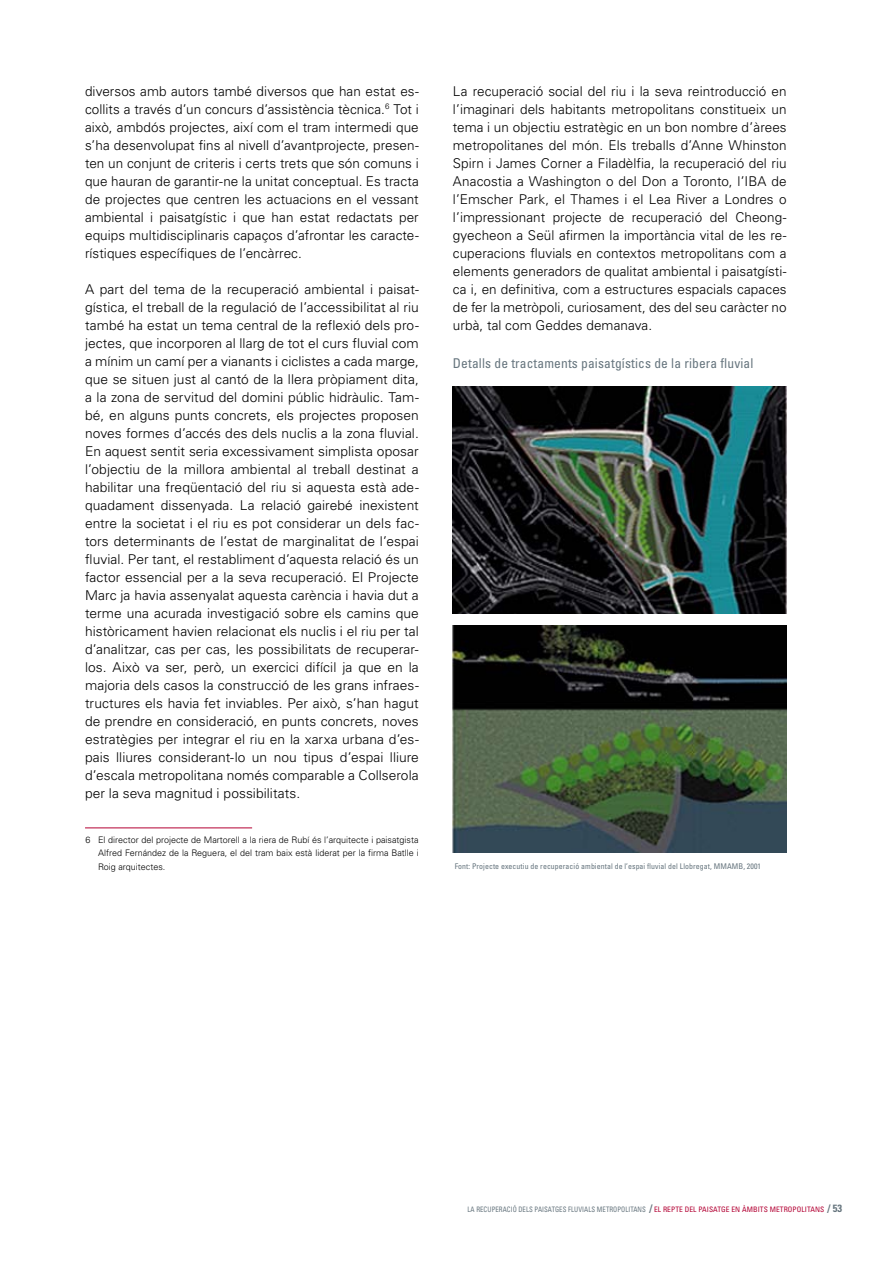
<style>
.page{position:relative;width:893px;height:1263px;background:#fff}
.page>*{position:absolute;margin:0;border:0;box-sizing:border-box;transform-origin:0 0}
.t1{font:300 13.5px/18px "Univers";letter-spacing:.005em;color:#000;text-align:justify}
.t2{font:condensed 13.5px "Univers";letter-spacing:.01em;color:#66757e}
.t3{font:300 9px/13.5px "Univers";color:#000;text-align:justify}
.t4{font:condensed 7.8px "Univers";letter-spacing:.01em;color:#66757e}
.t5{font:condensed 7.5px "Univers";letter-spacing:.01em;color:#66757e;scale:.9 1}
.t6{font:condensed 7.5px "Univers";letter-spacing:.01em;color:#b30033}
.s1{font-weight:700;font-size:10.5px}
.s2{color:#b30033}
.s3{font-weight:700;font-size:10.5px;color:#66757e}
</style>
<div class="page">
<hr style="left:85px;top:827px;width:167px;height:1px;background:#b30033">
<img style="left:453px;top:386px;width:334px;height:228px">
<img style="left:453px;top:626px;width:334px;height:227px">
<p class="t1" style="left:85px;top:82px;width:335px">diversos amb autors també diversos que han estat es&shy;collits a través d’un concurs d’assistència tècnica.<sup>6</sup> Tot i això, ambdós projectes, així com el tram intermedi que s’ha desenvolupat fins al nivell d’avantprojecte, presen&shy;ten un conjunt de criteris i certs trets que són comuns i que hauran de garantir-ne la unitat conceptual. Es tracta de projectes que centren les actuacions en el vessant ambiental i paisatgístic i que han estat redactats per equips multidisciplinaris capaços d’afrontar les caracte&shy;rístiques específiques de l’encàrrec.</p>
<p class="t1" style="left:85px;top:280px;width:335px">A part del tema de la recuperació ambiental i paisat&shy;gística, el treball de la regulació de l’accessibilitat al riu també ha estat un tema central de la reflexió dels pro&shy;jectes, que incorporen al llarg de tot el curs fluvial com a mínim un camí per a vianants i ciclistes a cada marge, que se situen just al cantó de la llera pròpiament dita, a la zona de servitud del domini públic hidràulic. Tam&shy;bé, en alguns punts concrets, els projectes proposen noves formes d’accés des dels nuclis a la zona fluvial.<br>En aquest sentit seria excessivament simplista oposar l’objectiu de la millora ambiental al treball destinat a habilitar una freqüentació del riu si aquesta està ade&shy;quadament dissenyada. La relació gairebé inexistent entre la societat i el riu es pot considerar un dels fac&shy;tors determinants de l’estat de marginalitat de l’espai fluvial. Per tant, el restabliment d’aquesta relació és un factor essencial per a la seva recuperació. El Projecte Marc ja havia assenyalat aquesta carència i havia dut a terme una acurada investigació sobre els camins que històricament havien relacionat els nuclis i el riu per tal d’analitzar, cas per cas, les possibilitats de recuperar&shy;los. Això va ser, però, un exercici difícil ja que en la majoria dels casos la construcció de les grans infraes&shy;tructures els havia fet inviables. Per això, s’han hagut de prendre en consideració, en punts concrets, noves estratègies per integrar el riu en la xarxa urbana d’es&shy;pais lliures considerant-lo un nou tipus d’espai lliure d’escala metropolitana només comparable a Collserola per la seva magnitud i possibilitats.</p>
<p class="t3" style="left:98px;top:833px;width:322px;text-indent:-13px">6 El director del projecte de Martorell a la riera de Rubí és l’arquitecte i paisatgista Alfred Fernández de la Reguera, el del tram baix està liderat per la firma Batlle i Roig arquitectes.</p>
<p class="t1" style="left:453px;top:82px;width:335px">La recuperació social del riu i la seva reintroducció en l’imaginari dels habitants metropolitans constitueix un tema i un objectiu estratègic en un bon nombre d’àrees metropolitanes del món. Els treballs d’Anne Whinston Spirn i James Corner a Filadèlfia, la recuperació del riu Anacostia a Washington o del Don a Toronto, l’IBA de l’Emscher Park, el Thames i el Lea River a Londres o l’impressionant projecte de recuperació del Cheong&shy;gyecheon a Seül afirmen la importància vital de les re&shy;cuperacions fluvials en contextos metropolitans com a elements generadors de qualitat ambiental i paisatgísti&shy;ca i, en definitiva, com a estructures espacials capaces de fer la metròpoli, curiosament, des del seu caràcter no urbà, tal com Geddes demanava.</p>
<p class="t2" style="left:453px;top:355px;width:302px">Detalls de tractaments paisatgístics de la ribera fluvial</p>
<p class="t4" style="left:455px;top:861px;width:308px">Font: Projecte executiu de recuperació ambiental de l’espai fluvial del Llobregat, MMAMB, 2001</p>
<p class="t5" style="left:468px;top:1205px;width:84px">LA RECUPERACI Ó D ELS PAISA</p>
<p class="t5" style="left:552px;top:1205px;width:35px">TGES FLUVIALS</p>
<p class="t5" style="left:597px;top:1205px;width:79px">METRO POLITANS <span class="s1">/</span> <span class="s2">El repte</span></p>
<p class="t6" style="left:685px;top:1205px;width:91px">del paisatge en àmb its metr</p>
<p class="t6" style="left:788px;top:1205px;width:56px">opolitans <span class="s3">/ 53</span></p>
</div>
